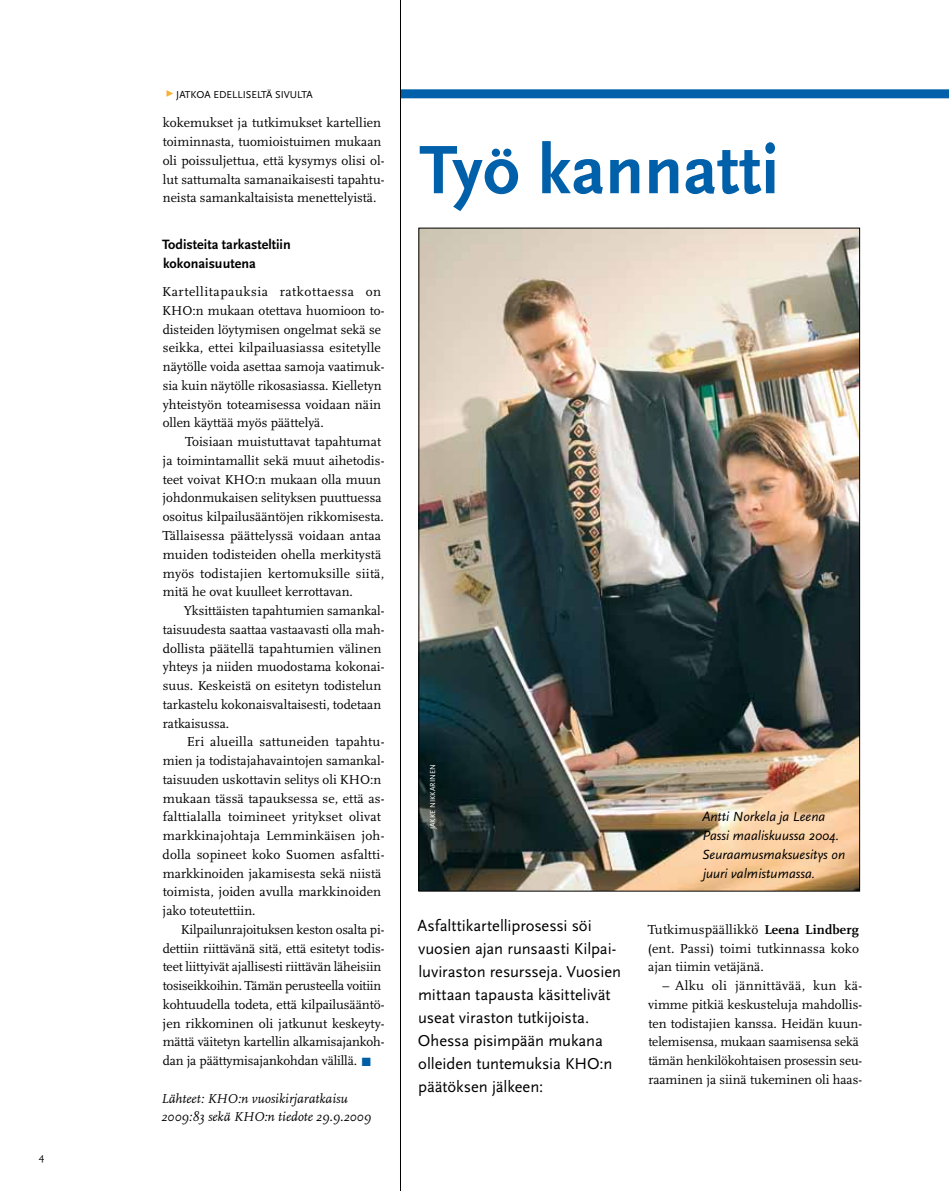
<style>
.page{position:relative;width:949px;height:1191px;background:#fff}
.page>*{position:absolute;margin:0;border:0;box-sizing:border-box;transform-origin:0 0}
.t1{font:700 71.4px "Scala Sans";color:#0060a9}
.t2{font:16.5px/23px "Scala Sans";letter-spacing:-.005em;color:#000}
.t3{font:700 14.1px/18.8px "Scala Sans";color:#000}
.t4{font:italic 13.8px/18.8px "Scala Sans";color:#000}
.t5{font:13.5px/18.8px "Scala";color:#000}
.t6{font:italic 13.5px/18.8px "Scala";color:#000}
.t7{font:10.5px "Scala Sans";color:#000}
.t8{font:10.5px "Scala";color:#000}
.t9{font:7.5px "Scala Sans";color:#fff}
.s1{color:#f8af34}
.s2{color:#005ea6}
.s3{font-weight:700}
</style>
<div class="page">
<div style="left:400px;top:89px;width:548px;height:9px;background:#0060a9"></div>
<img style="left:420px;top:230px;width:437px;height:659px">
<hr style="left:400px;top:0;width:1px;height:1191px;background:#000">
<p class="t8" style="left:39px;top:1150px;width:7px">4</p>
<p class="t7" style="left:165px;top:89px;width:67px"><span class="s1">✓</span>JATKOA EDELLISELT</p>
<p class="t7" style="left:266px;top:89px;width:16px">Ä SIVULTA</p>
<p class="t5" style="left:163px;top:114px;width:223px">kokemukset ja tutkimukset kartellien toiminnasta, tuomioistuimen mukaan oli poissuljettua, että kysymys olisi ol&shy;lut sattumalta samanaikaisesti tapahtu&shy;neista samankaltaisista menettelyistä.</p>
<p class="t3" style="left:162px;top:236px;width:130px">Todisteita tarkasteltiin kokonaisuutena</p>
<p class="t5" style="left:162px;top:283px;width:224px">Kartellitapauksia ratkottaessa on KHO:n mukaan otettava huomioon to&shy;disteiden löytymisen ongelmat sekä se seikka, ettei kilpailuasiassa esitetylle näytölle voida asettaa samoja vaatimuk&shy;sia kuin näytölle rikosasiassa. Kielletyn yhteistyön toteamisessa voidaan näin ollen käyttää myös päättelyä.</p>
<p class="t5" style="left:162px;top:433px;width:223px;text-indent:23px">Toisiaan muistuttavat tapahtumat ja toimintamallit sekä muut aihetodis&shy;teet voivat KHO:n mukaan olla muun johdonmukaisen selityksen puuttuessa osoitus kilpailusääntöjen rikkomisesta.<br>Tällaisessa päättelyssä voidaan antaa muiden todisteiden ohella merkitystä myös todistajien kertomuksille siitä, mitä he ovat kuulleet kerrottavan.</p>
<p class="t5" style="left:163px;top:601px;width:223px;text-indent:21px">Yksittäisten tapahtumien samankal&shy;taisuudesta saattaa vastaavasti olla mah&shy;dollista päätellä tapahtumien välinen yhteys ja niiden muodostama kokonai&shy;suus. Keskeistä on esitetyn todistelun tarkastelu kokonaisvaltaisesti, todetaan ratkaisussa.</p>
<p class="t5" style="left:163px;top:733px;width:223px;text-indent:24px">Eri alueilla sattuneiden tapahtu&shy;mien ja todistajahavaintojen samankal&shy;taisuuden uskottavin selitys oli KHO:n mukaan tässä tapauksessa se, että as&shy;falttialalla toimineet yritykset olivat markkinajohtaja Lemminkäisen joh&shy;dolla sopineet koko Suomen asfaltti&shy;markkinoiden jakamisesta sekä niistä toimista, joiden avulla markkinoiden jako toteutettiin.</p>
<p class="t5" style="left:163px;top:920px;width:223px;text-indent:18px">Kilpailunrajoituksen keston osalta pi&shy;dettiin riittävänä sitä, että esitetyt todis&shy;teet liittyivät ajallisesti riittävän läheisiin tosiseikkoihin. Tämän perusteella voitiin kohtuudella todeta, että kilpailusääntö&shy;jen rikkominen oli jatkunut keskeyty&shy;mättä väitetyn kartellin alkamisajankoh&shy;dan ja päättymisajankohdan välillä. <span class="s2">■</span></p>
<p class="t6" style="left:161px;top:1089px;width:211px">Lähteet: KHO:n vuosikirjaratkaisu<br>2009:83 sekä KHO:n tiedote 29.9.2009</p>
<h1 class="t1" style="left:419px;top:132px;width:361px">Työ kannatti</h1>
<p class="t9" style="left:428px;top:829px;width:66px;rotate:-90deg">Jakk e Nikk arinen</p>
<p class="t4" style="left:702px;top:807px;width:144px">Antti Norkela ja Leena<br>Passi maaliskuussa 2004.<br>Seuraamusmaksuesitys on juuri valmistumassa.</p>
<p class="t2" style="left:417px;top:914px;width:205px">Asfalttikartelliprosessi söi vuosien ajan runsaasti Kilpai&shy;luviraston resursseja. Vuosien mittaan tapausta käsittelivät useat viraston tutkijoista.<br>Ohessa pisimpään mukana olleiden tuntemuksia KHO :n päätöksen jälkeen:</p>
<p class="t5" style="left:647px;top:920px;width:213px;text-align:justify">Tutkimuspäällikkö <span class="s3">Leena Lindberg </span>(ent. Passi) toimi tutkinnassa koko ajan tiimin vetäjänä.</p>
<p class="t5" style="left:648px;top:976px;width:215px;text-indent:14px">– Alku oli jännittävää, kun kä&shy;vimme pitkiä keskusteluja mahdollis&shy;ten todistajien kanssa. Heidän kuun&shy;telemisensa, mukaan saamisensa sekä tämän henkilökohtaisen prosessin seu&shy;raaminen ja siinä tukeminen oli haas-</p>
</div>
